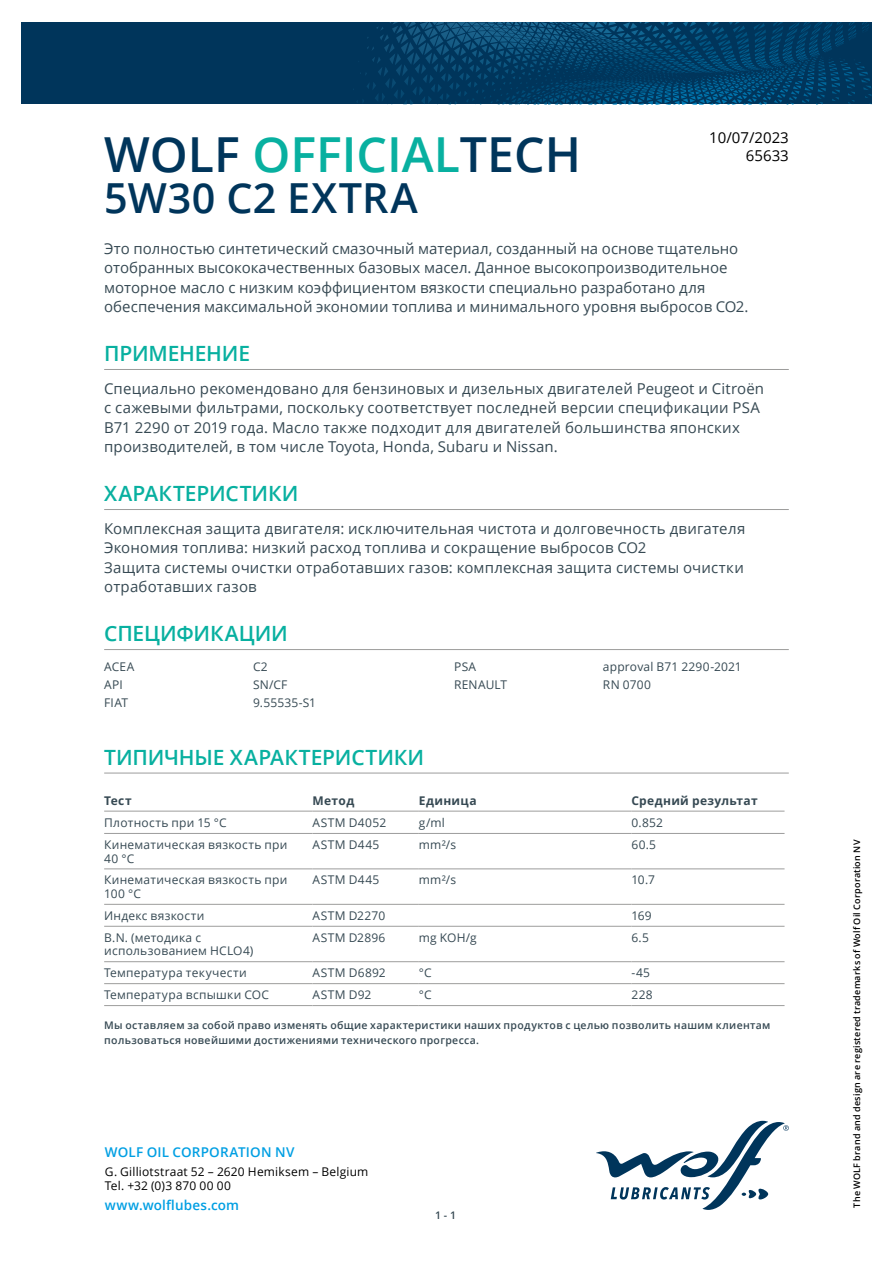
<style>
.page{position:relative;width:893px;height:1263px;background:#fff}
.page>*{position:absolute;margin:0;border:0;box-sizing:border-box;transform-origin:0 0}
.t1{font:600 48.3px "Open Sans";color:#00355b}
.t2{font:600 41.4px "Open Sans";letter-spacing:.015em;color:#00355b}
.t3{font:600 21px "Open Sans";letter-spacing:-.01em;color:#08b0a0}
.t4{font:15px/19.5px "Open Sans";letter-spacing:.01em;color:#364953}
.t5{font:15px/18px "Open Sans";color:#000;text-align:right}
.t6{font:600 13.5px "Open Sans";letter-spacing:.01em;color:#009fe3}
.t7{font:12px/13.5px "Open Sans";letter-spacing:.02em;color:#364953}
.t8{font:12px/14.4px "Open Sans";letter-spacing:.015em;color:#000}
.t9{font:700 12px "Open Sans";letter-spacing:.03em;color:#364953}
.t10{font:12px "Open Sans";letter-spacing:.04em;color:#364953}
.t11{font:600 10.5px/15px "Open Sans";letter-spacing:.03em;color:#364953}
.t12{font:600 9px "Open Sans";letter-spacing:.025em;color:#000}
.s1{color:#08b0a0}
</style>
<div class="page">
<svg style="left:596px;top:1121px;width:193px;height:89px"></svg>
<svg style="left:21px;top:22px;width:851px;height:82px;background:#013b62"></svg>
<hr style="left:104px;top:369px;width:685px;height:1px;background:#9d9d9c">
<hr style="left:104px;top:509px;width:685px;height:1px;background:#9d9d9c">
<hr style="left:104px;top:649px;width:685px;height:1px;background:#9d9d9c">
<hr style="left:104px;top:773px;width:685px;height:1px;background:#9d9d9c">
<hr style="left:104px;top:811px;width:209px;height:1px;background:#9d9d9c">
<hr style="left:313px;top:811px;width:106px;height:1px;background:#9d9d9c">
<hr style="left:419px;top:811px;width:212px;height:1px;background:#9d9d9c">
<hr style="left:631px;top:811px;width:153px;height:1px;background:#9d9d9c">
<hr style="left:104px;top:833px;width:209px;height:1px;background:#9d9d9c">
<hr style="left:313px;top:833px;width:106px;height:1px;background:#9d9d9c">
<hr style="left:419px;top:833px;width:212px;height:1px;background:#9d9d9c">
<hr style="left:631px;top:833px;width:153px;height:1px;background:#9d9d9c">
<hr style="left:104px;top:868px;width:209px;height:1px;background:#9d9d9c">
<hr style="left:313px;top:868px;width:106px;height:1px;background:#9d9d9c">
<hr style="left:419px;top:868px;width:212px;height:1px;background:#9d9d9c">
<hr style="left:631px;top:868px;width:153px;height:1px;background:#9d9d9c">
<hr style="left:104px;top:904px;width:209px;height:1px;background:#9d9d9c">
<hr style="left:313px;top:904px;width:106px;height:1px;background:#9d9d9c">
<hr style="left:419px;top:904px;width:212px;height:1px;background:#9d9d9c">
<hr style="left:631px;top:904px;width:153px;height:1px;background:#9d9d9c">
<hr style="left:104px;top:926px;width:209px;height:1px;background:#9d9d9c">
<hr style="left:313px;top:926px;width:106px;height:1px;background:#9d9d9c">
<hr style="left:419px;top:926px;width:212px;height:1px;background:#9d9d9c">
<hr style="left:631px;top:926px;width:153px;height:1px;background:#9d9d9c">
<hr style="left:104px;top:961px;width:209px;height:1px;background:#9d9d9c">
<hr style="left:313px;top:961px;width:106px;height:1px;background:#9d9d9c">
<hr style="left:419px;top:961px;width:212px;height:1px;background:#9d9d9c">
<hr style="left:631px;top:961px;width:153px;height:1px;background:#9d9d9c">
<hr style="left:104px;top:983px;width:209px;height:1px;background:#9d9d9c">
<hr style="left:313px;top:983px;width:106px;height:1px;background:#9d9d9c">
<hr style="left:419px;top:983px;width:212px;height:1px;background:#9d9d9c">
<hr style="left:631px;top:983px;width:153px;height:1px;background:#9d9d9c">
<hr style="left:104px;top:1005px;width:209px;height:1px;background:#9d9d9c">
<hr style="left:313px;top:1005px;width:106px;height:1px;background:#9d9d9c">
<hr style="left:419px;top:1005px;width:212px;height:1px;background:#9d9d9c">
<hr style="left:631px;top:1005px;width:153px;height:1px;background:#9d9d9c">
<p class="t5" style="left:709px;top:128px;width:81px">10/07/2023<br>65633</p>
<h1 class="t1" style="left:104px;top:122px;width:478px">WOLF <span class="s1">OFFICIAL</span>TECH</h1>
<h2 class="t2" style="left:104px;top:169px;width:315px">5W30 C2 EXTRA</h2>
<p class="t4" style="left:104px;top:238px;width:646px">Это полностью синтетический смазочный материал, созданный на основе тщательно отобранных высококачественных базовых масел. Данное высокопроизводительное моторное масло с низким коэффициентом вязкости специально разработано для обеспечения максимальной экономии топлива и минимального уровня выбросов CO2.</p>
<h3 class="t3" style="left:104px;top:339px;width:147px">ПРИМЕНЕНИЕ</h3>
<p class="t4" style="left:104px;top:378px;width:661px">Специально рекомендовано для бензиновых и дизельных двигателей Peugeot и Citroën с сажевыми фильтрами, поскольку соответствует последней версии спецификации PSA B71 2290 от 2019 года. Масло также подходит для двигателей большинства японских производителей, в том числе Toyota, Honda, Subaru и Nissan.</p>
<h3 class="t3" style="left:104px;top:479px;width:196px">ХАРАКТЕРИСТИКИ</h3>
<p class="t4" style="left:104px;top:518px;width:643px">Комплексная защита двигателя: исключительная чистота и долговечность двигателя Экономия топлива: низкий расход топлива и сокращение выбросов CO2<br>Защита системы очистки отработавших газов: комплексная защита системы очистки отработавших газов</p>
<h3 class="t3" style="left:104px;top:619px;width:185px">СПЕЦИФИКАЦИИ</h3>
<p class="t7" style="left:104px;top:660px;width:32px">ACEA</p>
<p class="t7" style="left:253px;top:660px;width:16px">C2</p>
<p class="t7" style="left:104px;top:677px;width:20px">API</p>
<p class="t7" style="left:253px;top:677px;width:36px">SN/CF</p>
<p class="t7" style="left:104px;top:695px;width:26px">FIAT</p>
<p class="t7" style="left:253px;top:695px;width:65px">9.55535-S1</p>
<p class="t7" style="left:454px;top:660px;width:24px">PSA</p>
<p class="t7" style="left:603px;top:660px;width:140px">approval B71 2290-2021</p>
<p class="t7" style="left:454px;top:677px;width:54px">RENAULT</p>
<p class="t7" style="left:603px;top:677px;width:49px">RN 0700</p>
<h3 class="t3" style="left:104px;top:743px;width:322px">ТИПИЧНЫЕ ХАРАКТЕРИСТИКИ</h3>
<p class="t9" style="left:104px;top:792px;width:29px">Тест</p>
<p class="t9" style="left:313px;top:792px;width:43px">Метод</p>
<p class="t9" style="left:419px;top:792px;width:59px">Единица</p>
<p class="t9" style="left:631px;top:792px;width:128px">Средний результат</p>
<p class="t7" style="left:104px;top:816px;width:124px">Плотность при 15 °C</p>
<p class="t7" style="left:313px;top:816px;width:75px">ASTM D4052</p>
<p class="t7" style="left:419px;top:816px;width:27px">g/ml</p>
<p class="t7" style="left:631px;top:816px;width:33px">0.852</p>
<p class="t7" style="left:104px;top:837px;width:185px">Кинематическая вязкость при<br>40 °C</p>
<p class="t10" style="left:313px;top:836px;width:68px">ASTM D445</p>
<p class="t7" style="left:419px;top:837px;width:39px">mm²/s</p>
<p class="t7" style="left:631px;top:837px;width:26px">60.5</p>
<p class="t7" style="left:104px;top:873px;width:185px">Кинематическая вязкость при<br>100 °C</p>
<p class="t10" style="left:313px;top:872px;width:68px">ASTM D445</p>
<p class="t7" style="left:419px;top:873px;width:39px">mm²/s</p>
<p class="t7" style="left:631px;top:873px;width:25px">10.7</p>
<p class="t7" style="left:104px;top:908px;width:102px">Индекс вязкости</p>
<p class="t7" style="left:313px;top:908px;width:74px">ASTM D2270</p>
<p class="t7" style="left:631px;top:908px;width:22px">169</p>
<p class="t7" style="left:104px;top:930px;width:151px">B.N. (методика с использованием HCLO4)</p>
<p class="t7" style="left:313px;top:930px;width:74px">ASTM D2896</p>
<p class="t7" style="left:419px;top:930px;width:59px">mg KOH/g</p>
<p class="t7" style="left:631px;top:930px;width:19px">6.5</p>
<p class="t7" style="left:104px;top:966px;width:144px">Температура текучести</p>
<p class="t7" style="left:313px;top:966px;width:75px">ASTM D6892</p>
<p class="t7" style="left:419px;top:966px;width:14px">°C</p>
<p class="t7" style="left:631px;top:966px;width:20px">-45</p>
<p class="t7" style="left:104px;top:988px;width:166px">Температура вспышки COC</p>
<p class="t7" style="left:313px;top:988px;width:60px">ASTM D92</p>
<p class="t7" style="left:419px;top:988px;width:14px">°C</p>
<p class="t7" style="left:631px;top:988px;width:23px">228</p>
<p class="t11" style="left:104px;top:1018px;width:668px">Мы оставляем за собой право изменять общие характеристики наших продуктов с целью позволить нашим клиентам пользоваться новейшими достижениями технического прогресса.</p>
<p class="t6" style="left:105px;top:1143px;width:191px">WOLF OIL CORPORATION NV</p>
<p class="t8" style="left:105px;top:1163px;width:265px">G. Gilliotstraat 52 – 2620 Hemiksem – Belgium<br>Tel. +32 (0)3 870 00 00</p>
<p class="t6" style="left:105px;top:1196px;width:136px">www.wolflubes.com</p>
<p class="t11" style="left:435px;top:1207px;width:22px">1 - 1</p>
<p class="t12" style="left:851px;top:1208px;width:369px;rotate:-90deg">The WOLF brand and design are registered trademarks of Wolf Oil Corporation NV</p>
</div>
